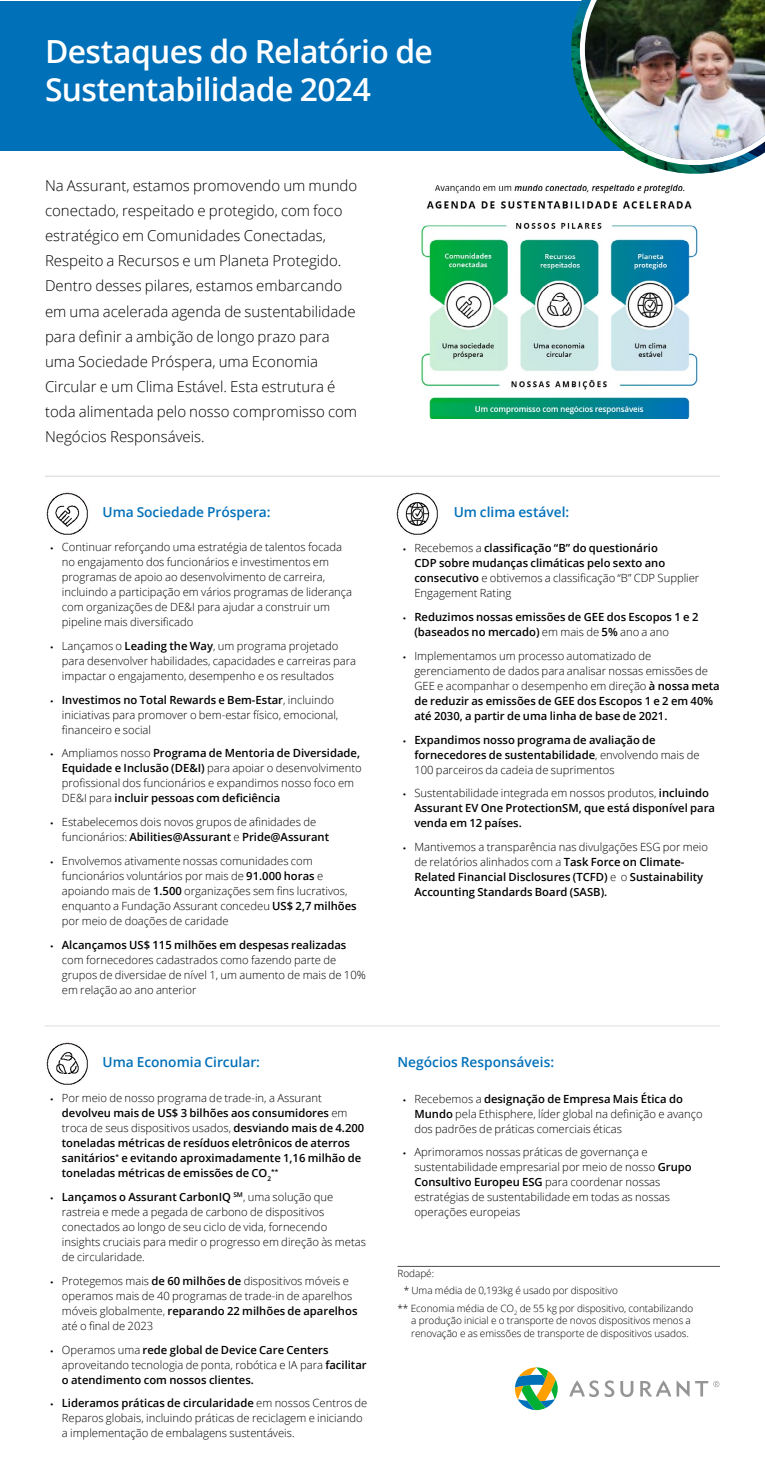
<style>
.page{position:relative;width:765px;height:1475px;background:#fff}
.page>*{position:absolute;margin:0;border:0;box-sizing:border-box;transform-origin:0 0}
.t1{font:600 31.88px/37.5px "Open Sans";letter-spacing:-.02em;color:#fff}
.t2{font:300 15px/25px "Open Sans";color:#000}
.t3{font:600 13.75px "Open Sans";color:#0070b9}
.t4{font:300 11.25px/15px "Open Sans";color:#000}
.t5{font:600 11.25px/15px "Open Sans";color:#000}
.t6{font:300 10px/12.5px "Open Sans";letter-spacing:-.005em;color:#000}
.t7{font:600 6.5px "Open Sans";color:#000}
.s1{font-family:"Myriad Pro";font-weight:400;font-size:10px}
.s2{font-weight:600}
.s3{font-weight:300}
</style>
<div class="page">
<img style="left:421px;top:184px;width:277px;height:235px">
<div style="left:0;top:1px;width:765px;height:150px;background:#0070b9"></div>
<svg style="left:605px;top:1380px;width:9px;height:17px"></svg>
<svg style="left:620px;top:1381px;width:13px;height:16px"></svg>
<svg style="left:569px;top:1380px;width:30px;height:17px"></svg>
<svg style="left:640px;top:1380px;width:31px;height:17px"></svg>
<svg style="left:515px;top:1367px;width:43px;height:43px"></svg>
<svg style="left:677px;top:1381px;width:42px;height:16px"></svg>
<img style="left:562px;top:0;width:203px;height:185px">
<hr style="left:398px;top:1266px;width:322px;height:1px;background:#4d4d4d">
<img style="left:45px;top:491px;width:45px;height:45px;border-radius:22px">
<img style="left:395px;top:491px;width:45px;height:45px;border-radius:22px">
<img style="left:45px;top:1041px;width:45px;height:45px;border-radius:22px">
<hr style="left:45px;top:476px;width:675px;height:1px;background:#dcddde">
<hr style="left:45px;top:1026px;width:675px;height:1px;background:#dcddde">
<h1 class="t1" style="left:45px;top:32px;width:389px">Destaques do Relatório de<br>Sustentabilidade 2024</h1>
<p class="t2" style="left:45px;top:173px;width:314px">Na Assurant, estamos promovendo um mundo conectado, respeitado e protegido, com foco estratégico em Comunidades Conectadas, Respeito a Recursos e um Planeta Protegido.<br>Dentro desses pilares, estamos embarcando em uma acelerada agenda de sustentabilidade para definir a ambição de longo prazo para uma Sociedade Próspera, uma Economia Circular e um Clima Estável. Esta estrutura é toda alimentada pelo nosso compromisso com Negócios Responsáveis.</p>
<p class="t3" style="left:102px;top:502px;width:170px">Uma Sociedade Próspera:</p>
<p class="t4" style="left:62px;top:539px;width:292px;text-indent:-11px"><span class="s1">•</span> Continuar reforçando uma estratégia de talentos focada no engajamento dos funcionários e investimentos em programas de apoio ao desenvolvimento de carreira, incluindo a participação em vários programas de liderança com organizações de DE&amp;I para ajudar a construir um pipeline mais diversificado</p>
<p class="t4" style="left:62px;top:638px;width:296px;text-indent:-11px"><span class="s1">•</span> Lançamos o <span class="s2">Leading the Way</span>, um programa projetado para desenvolver habilidades, capacidades e carreiras para impactar o engajamento, desempenho e os resultados</p>
<p class="t4" style="left:62px;top:692px;width:278px;text-indent:-11px"><span class="s1">•</span> <span class="s2">Investimos no Total Rewards e Bem-Estar</span>, incluindo iniciativas para promover o bem-estar físico, emocional, financeiro e social</p>
<p class="t4" style="left:62px;top:745px;width:301px;text-indent:-11px"><span class="s1">•</span> Ampliamos nosso <span class="s2">Programa de Mentoria de Diversidade, Equidade e Inclusão (DE&amp;I)</span> para apoiar o desenvolvimento profissional dos funcionários e expandimos nosso foco em DE&amp;I para <span class="s2">incluir pessoas com deficiência</span></p>
<p class="t4" style="left:62px;top:814px;width:269px;text-indent:-11px"><span class="s1">•</span> Estabelecemos dois novos grupos de afinidades de funcionários: <span class="s2">Abilities@Assurant</span> e <span class="s2">Pride@Assurant</span></p>
<p class="t4" style="left:62px;top:853px;width:296px;text-indent:-11px"><span class="s1">•</span> Envolvemos ativamente nossas comunidades com funcionários voluntários por mais de <span class="s2">91.000 horas</span> e apoiando mais de <span class="s2">1.500</span> organizações sem fins lucrativos, enquanto a Fundação Assurant concedeu <span class="s2">US$ 2,7 milhões </span>por meio de doações de caridade</p>
<p class="t4" style="left:62px;top:937px;width:305px;text-indent:-11px"><span class="s1">•</span> <span class="s2">Alcançamos US$ 115 milhões em despesas realizadas </span>com fornecedores cadastrados como fazendo parte de grupos de diversidae de nível 1, um aumento de mais de 10% em relação ao ano anterior</p>
<p class="t3" style="left:102px;top:1052px;width:159px">Uma Economia Circular:</p>
<p class="t5" style="left:62px;top:1091px;width:304px;text-indent:-11px"><span class="s1">•</span> <span class="s3">Por meio de nosso programa de trade-in, a Assurant </span>devolveu mais de US$ 3 bilhões aos consumidores <span class="s3">em troca de seus dispositivos usados,</span> desviando mais de 4.200 toneladas métricas de resíduos eletrônicos de aterros sanitários<sup>*</sup> e evitando aproximadamente 1,16 milhão de toneladas métricas de emissões de CO<sub>2</sub></p>
<p class="t7" style="left:271px;top:1167px;width:9px">**</p>
<p class="t4" style="left:62px;top:1189px;width:306px;text-indent:-11px"><span class="s1">•</span> <span class="s2">Lançamos o Assurant CarbonIQ</span> <sup>SM</sup>, uma solução que rastreia e mede a pegada de carbono de dispositivos conectados ao longo de seu ciclo de vida, fornecendo insights cruciais para medir o progresso em direção às metas de circularidade.</p>
<p class="t4" style="left:62px;top:1273px;width:297px;text-indent:-11px"><span class="s1">•</span> Protegemos mais <span class="s2">de 60 milhões de</span> dispositivos móveis e operamos mais de 40 programas de trade-in de aparelhos móveis globalmente, <span class="s2">reparando 22 milhões de aparelhos </span>até o final de 2023</p>
<p class="t5" style="left:62px;top:1342px;width:306px;text-indent:-11px"><span class="s1">•</span> <span class="s3">Operamos uma</span> rede global de Device Care Centers <span class="s3">aproveitando tecnologia de ponta, robótica e IA para</span> facilitar o atendimento com nossos clientes.</p>
<p class="t4" style="left:62px;top:1395px;width:307px;text-indent:-11px"><span class="s1">•</span> <span class="s2">Lideramos práticas de circularidade</span> em nossos Centros de<br>Reparos globais, incluindo práticas de reciclagem e iniciando a implementação de embalagens sustentáveis.</p>
<p class="t3" style="left:454px;top:502px;width:117px">Um clima estável:</p>
<p class="t5" style="left:414px;top:541px;width:286px;text-indent:-11px"><span class="s1">•</span> <span class="s3">Recebemos a</span> classificação “B” do questionário<br>CDP sobre mudanças climáticas pelo sexto ano consecutivo <span class="s3">e obtivemos a classificação “B” CDP Supplier Engagement Rating</span></p>
<p class="t5" style="left:414px;top:609px;width:286px;text-indent:-11px"><span class="s1">•</span> Reduzimos nossas emissões de GEE dos Escopos 1 e 2 (baseados no mercado) <span class="s3">em mais de</span> 5% <span class="s3">ano a ano</span></p>
<p class="t4" style="left:414px;top:648px;width:307px;text-indent:-11px"><span class="s1">•</span> Implementamos um processo automatizado de gerenciamento de dados para analisar nossas emissões de GEE e acompanhar o desempenho em direção <span class="s2">à nossa meta de reduzir as emissões de GEE dos Escopos 1 e 2 em 40% até 2030, a partir de uma linha de base de 2021.</span></p>
<p class="t5" style="left:414px;top:732px;width:287px;text-indent:-11px"><span class="s1">•</span> Expandimos nosso programa de avaliação de fornecedores de sustentabilidade<span class="s3">, envolvendo mais de<br>100 parceiros da cadeia de suprimentos</span></p>
<p class="t5" style="left:414px;top:786px;width:302px;text-indent:-11px"><span class="s1">•</span> <span class="s3">Sustentabilidade integrada em nossos produtos,</span> incluindo<br>Assurant EV One ProtectionSM, que está disponível para venda em 12 países.</p>
<p class="t5" style="left:414px;top:839px;width:295px;text-indent:-11px"><span class="s1">•</span> <span class="s3">Mantivemos a transparência nas divulgações ESG por meio de relatórios alinhados com a</span> Task Force on Climate-Related Financial Disclosures (TCFD) <span class="s3">e o</span> Sustainability Accounting Standards Board (SASB).</p>
<p class="t3" style="left:398px;top:1052px;width:158px">Negócios Responsáveis:</p>
<p class="t4" style="left:414px;top:1091px;width:290px;text-indent:-11px"><span class="s1">•</span> Recebemos a <span class="s2">designação de Empresa Mais Ética do<br>Mundo</span> pela Ethisphere, líder global na definição e avanço dos padrões de práticas comerciais éticas</p>
<p class="t4" style="left:414px;top:1145px;width:279px;text-indent:-11px"><span class="s1">•</span> Aprimoramos nossas práticas de governança e sustentabilidade empresarial por meio de nosso <span class="s2">Grupo Consultivo Europeu ESG</span> para coordenar nossas estratégias de sustentabilidade em todas as nossas operações europeias</p>
<p class="t6" style="left:398px;top:1267px;width:38px">Rodapé:</p>
<p class="t6" style="left:404px;top:1284px;width:216px">* Uma média de 0,193kg é usado por dispositivo</p>
<p class="t6" style="left:398px;top:1302px;width:297px">** Economia média de CO<sub>2</sub> de 55 kg por dispositivo, contabilizando</p>
<p class="t6" style="left:411px;top:1314px;width:281px">a produção inicial e o transporte de novos dispositivos menos a renovação e as emissões de transporte de dispositivos usados.</p>
</div>
